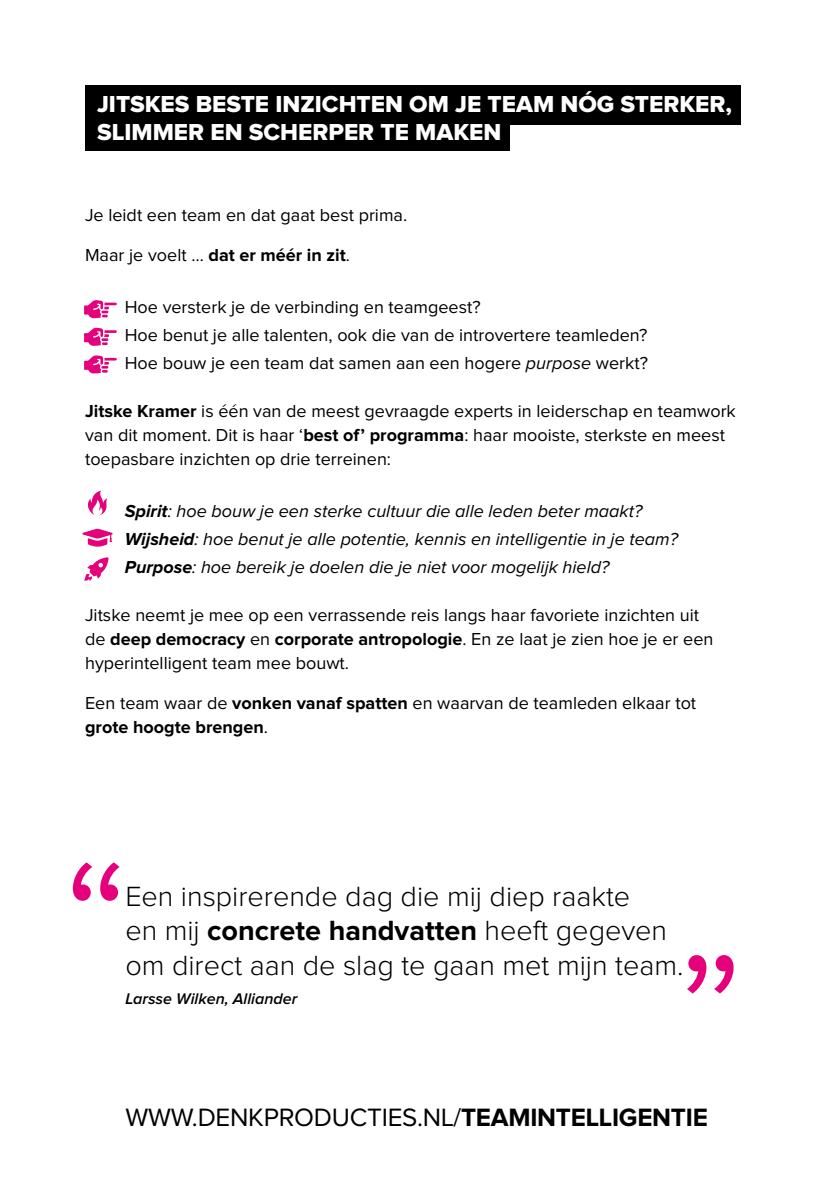
<style>
.page{position:relative;width:828px;height:1191px;background:#fff}
.page>*{position:absolute;margin:0;border:0;box-sizing:border-box;transform-origin:0 0}
.t1{font:300 28.8px/34.6px "Proxima Nova";color:#000}
.DPN_broodtext{font:26px "Proxima Nova";letter-spacing:-.01em;color:#000}
.DPN_programmabrood{font:24px/28.2px "Proxima Nova Extrabld";color:#fff}
.t2{font:18px/24px "Proxima Nova";color:#000}
.t3{font:italic 18px/28px "Proxima Nova";color:#000}
.t4{font:700 18px "Proxima Nova";color:#000}
.t5{font:italic 600 16px "Proxima Nova";color:#000}
.s1{font-weight:400}
.s2{font-style:italic}
.s3{font-weight:700}
</style>
<div class="page">
<svg style="left:687px;top:955px;width:46px;height:38px"></svg>
<div style="left:85px;top:85px;width:655px;height:39px;background:#000"></div>
<div style="left:85px;top:111px;width:425px;height:39px;background:#000"></div>
<svg style="left:87px;top:490px;width:20px;height:25px"></svg>
<svg style="left:84px;top:557px;width:25px;height:24px"></svg>
<svg style="left:84px;top:300px;width:33px;height:18px"></svg>
<svg style="left:84px;top:327px;width:33px;height:19px"></svg>
<svg style="left:84px;top:355px;width:33px;height:18px"></svg>
<svg style="left:82px;top:528px;width:31px;height:19px"></svg>
<svg style="left:73px;top:862px;width:47px;height:38px"></svg>
<p class="DPN_programmabrood" style="left:97px;top:91px;width:636px">JITSKES BESTE INZICHTEN OM JE TEAM NÓG STERKER,<br>SLIMMER EN SCHERPER TE MAKEN</p>
<p class="t2" style="left:85px;top:204px;width:324px">Je leidt een team en dat gaat best prima.</p>
<p class="t4" style="left:85px;top:247px;width:266px"><span class="s1">Maar je voelt …</span> dat er méér in zit<span class="s1">.</span></p>
<p class="t2" style="left:125px;top:296px;width:357px">Hoe versterk je de verbinding en teamgeest?</p>
<p class="t2" style="left:125px;top:324px;width:524px">Hoe benut je alle talenten, ook die van de introvertere teamleden?</p>
<p class="t2" style="left:125px;top:352px;width:525px">Hoe bouw je een team dat samen aan een hogere <span class="s2">purpose</span> werkt?</p>
<p class="t2" style="left:85px;top:400px;width:652px"><span class="s3">Jitske Kramer</span> is één van de meest gevraagde experts in leiderschap en teamwork van dit moment. Dit is haar ‘<span class="s3">best of’ programma</span>: haar mooiste, sterkste en meest toepasbare inzichten op drie terreinen:</p>
<p class="t3" style="left:125px;top:498px;width:555px"><span class="s3">Spirit</span>: hoe bouw je een sterke cultuur die alle leden beter maakt?<br><span class="s3">Wijsheid</span>: hoe benut je alle potentie, kennis en intelligentie in je team?<br><span class="s3">Purpose</span>: hoe bereik je doelen die je niet voor mogelijk hield?</p>
<p class="t2" style="left:85px;top:604px;width:630px">Jitske neemt je mee op een verrassende reis langs haar favoriete inzichten uit de <span class="s3">deep democracy</span> en <span class="s3">corporate antropologie</span>. En ze laat je zien hoe je er een hyperintelligent team mee bouwt.</p>
<p class="t2" style="left:85px;top:692px;width:613px">Een team waar de <span class="s3">vonken vanaf spatten</span> en waarvan de teamleden elkaar tot <span class="s3">grote hoogte brengen</span>.</p>
<p class="t1" style="left:125px;top:880px;width:559px">Een inspirerende dag die mij diep raakte<br>en mij <span class="s3">concrete handvatten</span> heeft gegeven om direct aan de slag te gaan met mijn team.</p>
<p class="t5" style="left:125px;top:991px;width:173px">Larsse Wilken, Alliander</p>
<p class="DPN_broodtext" style="left:126px;top:1106px;width:584px">WWW.DENKPRODUCTIES.NL/<span class="s3">TEAMINTELLIGENTIE</span></p>
</div>
